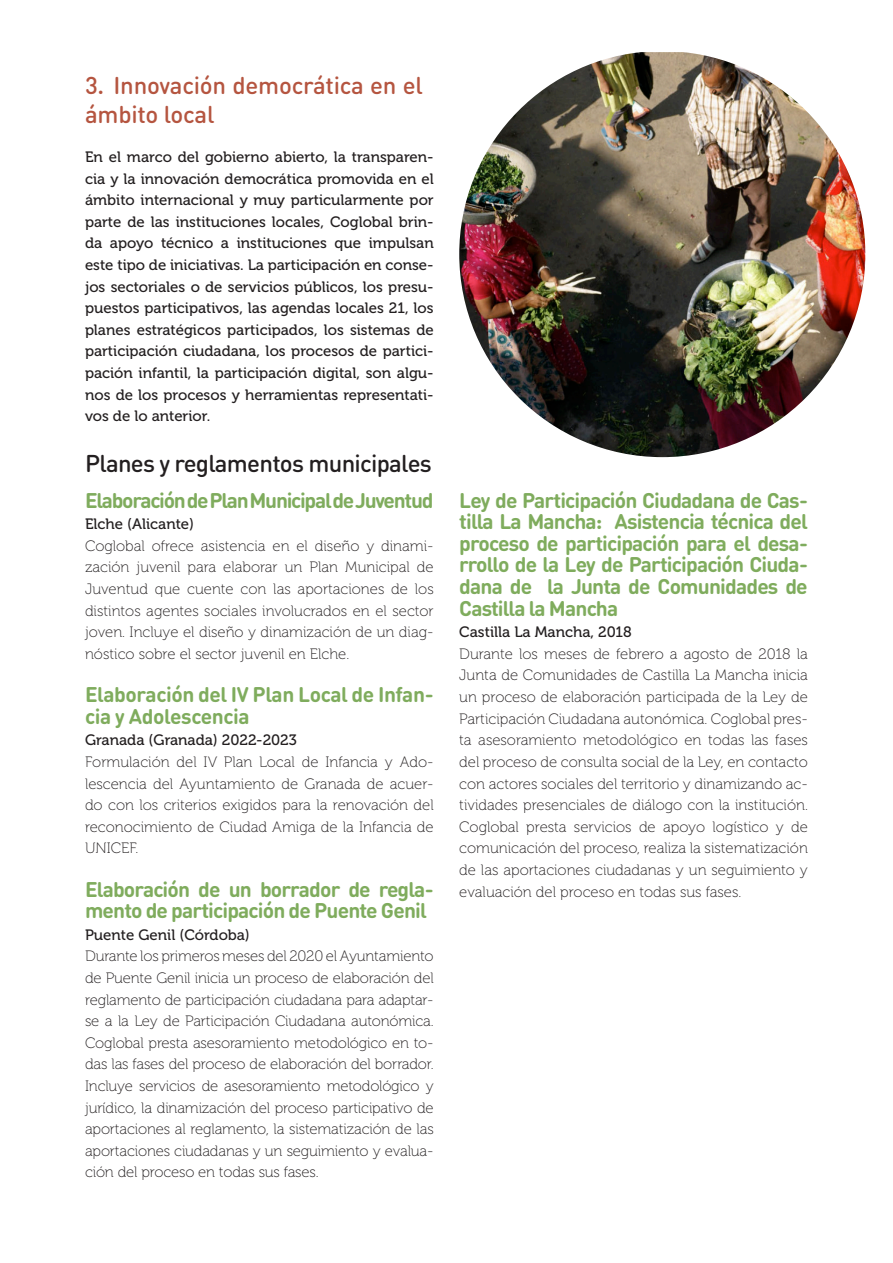
<style>
.page{position:relative;width:893px;height:1263px;background:#fff}
.page>*{position:absolute;margin:0;border:0;box-sizing:border-box;transform-origin:0 0}
.SUB_0{font:500 24px/28.8px "DIN Round Pro";letter-spacing:-.01em;color:#b55540}
.INTRO{font:500 24px "DIN Round Pro";letter-spacing:-.03em;color:#231f20}
.SUB_1{font:700 21px/21.6px "DIN Round Pro";letter-spacing:-.04em;color:#7fac5d}
.SUB_1-2{font:700 21px/21.6px "DIN Round Pro";letter-spacing:-.02em;color:#7fac5d}
.SUB_1-3{font:700 21px "DIN Round Pro";letter-spacing:-.06em;color:#7fac5d}
.t1{font:15px/21.6px "Museo 100";color:#231f20;text-align:justify}
.SUB_2{font:15px/21.6px "Museo 500";color:#231f20;text-align:justify}
</style>
<div class="page">
<img style="left:459px;top:52px;width:406px;height:405px">
<p class="SUB_0" style="left:85px;top:70px;width:339px">3. Innovación democrática en el ámbito local</p>
<p class="SUB_2" style="left:85px;top:146px;width:350px">En el marco del gobierno abierto, la transparen&shy;cia y la innovación democrática promovida en el ámbito internacional y muy particularmente por parte de las instituciones locales, Coglobal brin&shy;da apoyo técnico a instituciones que impulsan este tipo de iniciativas. La participación en conse&shy;jos sectoriales o de servicios públicos, los presu&shy;puestos participativos, las agendas locales 21, los planes estratégicos participados, los sistemas de participación ciudadana, los procesos de partici&shy;pación infantil, la participación digital, son algu&shy;nos de los procesos y herramientas representati&shy;vos de lo anterior.</p>
<p class="INTRO" style="left:85px;top:447px;width:348px">Planes y reglamentos municipales</p>
<p class="SUB_1-3" style="left:85px;top:485px;width:350px">Elaboración de Plan Municipal de Juventud</p>
<p class="SUB_2" style="left:85px;top:513px;width:111px">Elche (Alicante)</p>
<p class="t1" style="left:85px;top:535px;width:350px">Coglobal ofrece asistencia en el diseño y dinami&shy;zación juvenil para elaborar un Plan Municipal de Juventud que cuente con las aportaciones de los distintos agentes sociales involucrados en el sector joven. Incluye el diseño y dinamización de un diag&shy;nóstico sobre el sector juvenil en Elche.</p>
<p class="SUB_1-2" style="left:85px;top:683px;width:350px">Elaboración del IV Plan Local de Infan&shy;cia y Adolescencia</p>
<p class="SUB_2" style="left:85px;top:729px;width:213px">Granada (Granada) 2022-2023</p>
<p class="t1" style="left:85px;top:751px;width:350px">Formulación del IV Plan Local de Infancia y Ado&shy;lescencia del Ayuntamiento de Granada de acuer&shy;do con los criterios exigidos para la renovación del reconocimiento de Ciudad Amiga de la Infancia de UNICEF.</p>
<p class="SUB_1" style="left:85px;top:877px;width:350px">Elaboración de un borrador de regla&shy;mento de participación de Puente Genil</p>
<p class="SUB_2" style="left:85px;top:924px;width:166px">Puente Genil (Córdoba)</p>
<p class="t1" style="left:85px;top:946px;width:350px">Durante los primeros meses del 2020 el Ayuntamiento de Puente Genil inicia un proceso de elaboración del reglamento de participación ciudadana para adaptar&shy;se a la Ley de Participación Ciudadana autonómica.<br>Coglobal presta asesoramiento metodológico en to&shy;das las fases del proceso de elaboración del borrador.<br>Incluye servicios de asesoramiento metodológico y jurídico, la dinamización del proceso participativo de aportaciones al reglamento, la sistematización de las aportaciones ciudadanas y un seguimiento y evalua&shy;ción del proceso en todas sus fases.</p>
<p class="SUB_1" style="left:459px;top:488px;width:350px;text-align:justify">Ley de Participación Ciudadana de Cas&shy;tilla La Mancha: Asistencia técnica del proceso de participación para el desa&shy;rrollo de la Ley de Participación Ciuda&shy;dana de la Junta de Comunidades de Castilla la Mancha</p>
<p class="SUB_2" style="left:459px;top:621px;width:174px">Castilla La Mancha, 2018</p>
<p class="t1" style="left:459px;top:643px;width:350px">Durante los meses de febrero a agosto de 2018 la Junta de Comunidades de Castilla La Mancha inicia un proceso de elaboración participada de la Ley de Participación Ciudadana autonómica. Coglobal pres&shy;ta asesoramiento metodológico en todas las fases del proceso de consulta social de la Ley, en contacto con actores sociales del territorio y dinamizando ac&shy;tividades presenciales de diálogo con la institución.<br>Coglobal presta servicios de apoyo logístico y de comunicación del proceso, realiza la sistematización de las aportaciones ciudadanas y un seguimiento y evaluación del proceso en todas sus fases.</p>
</div>
